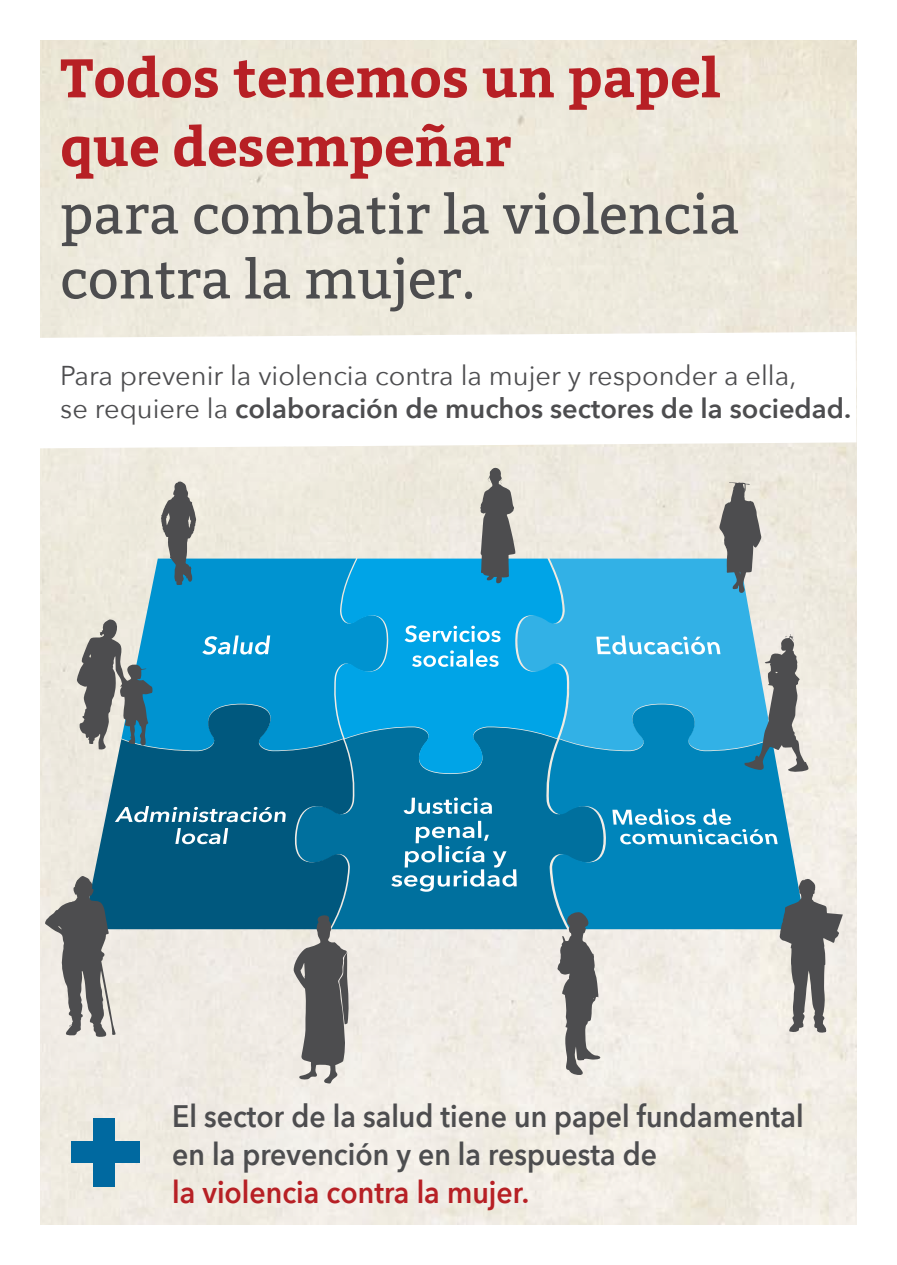
<style>
.page{position:relative;width:897px;height:1265px;background:#fff}
.page>*{position:absolute;margin:0;border:0;box-sizing:border-box;transform-origin:0 0}
.t1{font:54px/64.8px "Bitter";color:#4d4d4f}
.t2{font:700 54px/68.8px "Bitter";color:#b72025}
.t3{font:600 31.05px/38px "Avenir Next";color:#4d4d4f;scale:.92 1}
.t4{font:600 31.05px "Avenir Next";color:#b72025;scale:.92 1}
.t5{font:27.15px/33.3px "Avenir Next";color:#4d4d4f}
.s1{font-weight:600}
</style>
<div class="page">
<img style="left:40px;top:40px;width:817px;height:1185px">
<div style="left:353px;top:773px;width:195px;height:156px;background:#00709e"></div>
<svg style="left:567px;top:558px;width:204px;height:146px;background:#3eb4e5"></svg>
<svg style="left:548px;top:704px;width:258px;height:225px;background:#138ec0"></svg>
<svg style="left:121px;top:558px;width:213px;height:146px;background:#1299d1"></svg>
<svg style="left:83px;top:704px;width:270px;height:225px;background:#0f698f"></svg>
<svg style="left:334px;top:558px;width:233px;height:215px;background:#089dd9"></svg>
<svg style="left:202px;top:635px;width:68px;height:19px"></svg>
<svg style="left:115px;top:806px;width:171px;height:16px"></svg>
<svg style="left:175px;top:828px;width:53px;height:16px"></svg>
<svg style="left:403px;top:797px;width:89px;height:17px"></svg>
<hr style="left:478px;top:820px;width:3px;height:17px;background:#fff">
<svg style="left:391px;top:826px;width:125px;height:65px;background:#378fb3"></svg>
<svg style="left:596px;top:635px;width:124px;height:19px"></svg>
<svg style="left:404px;top:625px;width:96px;height:17px"></svg>
<svg style="left:412px;top:650px;width:54px;height:17px"></svg>
<hr style="left:470px;top:649px;width:3px;height:17px;background:#fff">
<svg style="left:476px;top:655px;width:22px;height:12px"></svg>
<svg style="left:612px;top:808px;width:165px;height:36px"></svg>
<svg style="left:40px;top:332px;width:816px;height:116px"></svg>
<div style="left:94px;top:1117px;width:21px;height:69px;background:#0069a0"></div>
<div style="left:71px;top:1141px;width:69px;height:22px;background:#0069a0"></div>
<svg style="left:293px;top:912px;width:56px;height:171px;background:#7b8284"></svg>
<svg style="left:718px;top:482px;width:43px;height:111px;background:#808c90"></svg>
<svg style="left:45px;top:875px;width:71px;height:162px;background:#8f9494"></svg>
<svg style="left:744px;top:634px;width:64px;height:139px;background:#799eac"></svg>
<svg style="left:161px;top:481px;width:35px;height:104px;background:#6d838b"></svg>
<svg style="left:76px;top:619px;width:77px;height:130px;background:#7a8f95"></svg>
<svg style="left:480px;top:467px;width:35px;height:117px;background:#6c797d"></svg>
<svg style="left:557px;top:911px;width:44px;height:164px;background:#899091"></svg>
<svg style="left:779px;top:878px;width:63px;height:155px;background:#929899"></svg>
<h1 class="t2" style="left:60px;top:44px;width:661px">Todos tenemos un papel que desempeñar</h1>
<h1 class="t1" style="left:60px;top:183px;width:680px">para combatir la violencia contra la mujer.</h1>
<p class="t5" style="left:60px;top:360px;width:792px">Para prevenir la violencia contra la mujer y responder a ella,<br>se requiere la <span class="s1">colaboración de muchos sectores de la sociedad.</span></p>
<p class="t3" style="left:172px;top:1097px;width:688px">El sector de la salud tiene un papel fundamental en la prevención y en la respuesta de</p>
<p class="t4" style="left:172px;top:1171px;width:389px">la violencia contra la mujer.</p>
</div>
